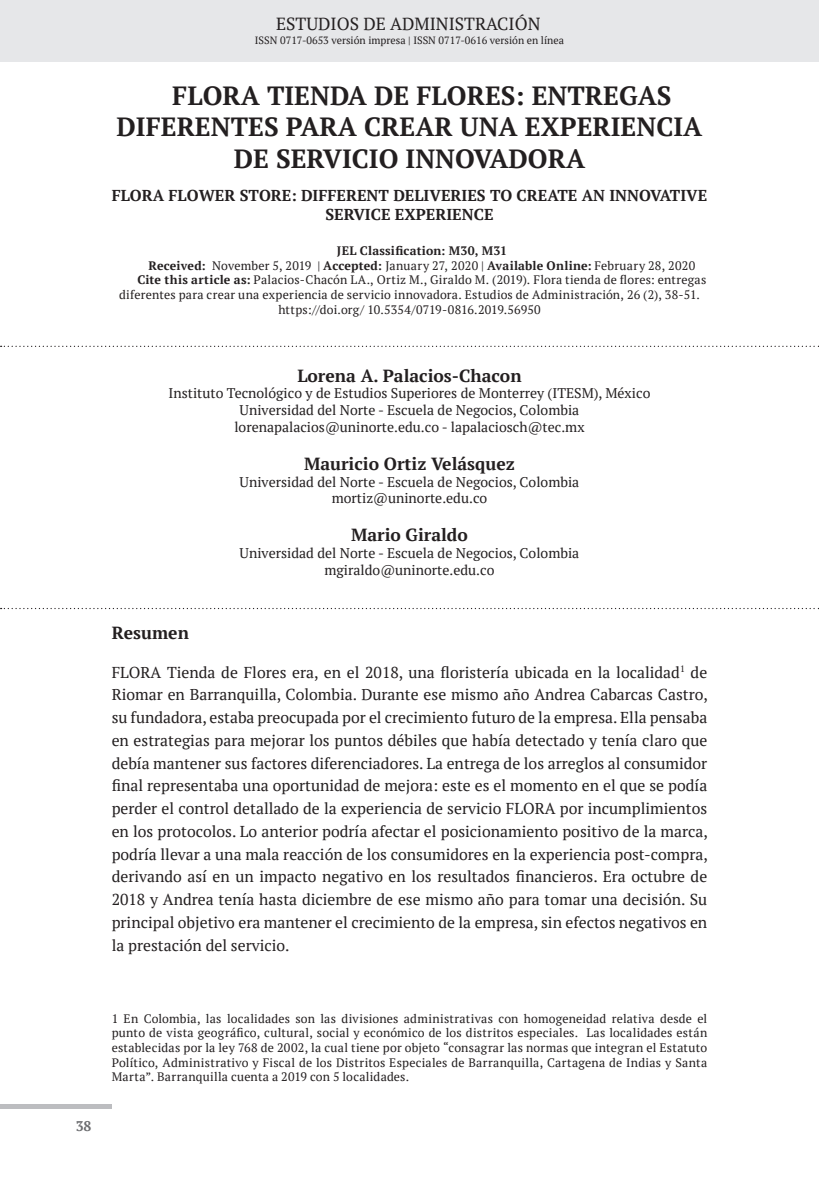
<style>
.page{position:relative;width:819px;height:1191px;background:#fff}
.page>*{position:absolute;margin:0;border:0;box-sizing:border-box;transform-origin:0 0}
.t1{font:700 26.25px "PT Serif";color:#231f20}
.t2{font:700 17.5px "PT Serif";color:#231f20}
.t3{font:17.5px "PT Serif";color:#231f20}
.t4{font:15.75px/22.8px "PT Serif";color:#231f20;text-align:justify}
.t5{font:700 15.75px/18.9px "PT Serif";color:#231f20;text-align:center}
.t6{font:14px/16.8px "PT Serif";color:#231f20;text-align:center}
.t7{font:700 14px "PT Serif";color:#6c6d70}
.t8{font:12.25px/14.7px "PT Serif";letter-spacing:.015em;color:#231f20;text-align:justify}
.t9{font:700 12.25px "PT Serif";letter-spacing:.025em;color:#231f20}
.t10{font:10.5px "PT Serif";color:#231f20}
.s1{font-weight:700}
</style>
<div class="page">
<div style="left:0;top:0;width:819px;height:61px;background:#e6e7e9"></div>
<div style="left:0;top:1104px;width:112px;height:5px;background:#bcbdc0"></div>
<svg style="left:1px;top:346px;width:818px;height:1px"></svg>
<svg style="left:1px;top:608px;width:818px;height:1px"></svg>
<p class="t3" style="left:276px;top:12px;width:266px">ESTUDIOS DE ADMINISTRACIÓN</p>
<p class="t10" style="left:255px;top:34px;width:310px">ISSN 0717-0653 versión impresa | ISSN 0717-0616 versión en línea</p>
<h1 class="t1" style="left:172px;top:78px;width:500px">FLORA TIENDA DE FLORES: ENTREGAS</h1>
<h1 class="t1" style="left:117px;top:110px;width:587px">DIFERENTES PARA CREAR UNA EXPERIENCIA</h1>
<h1 class="t1" style="left:234px;top:141px;width:353px">DE SERVICIO INNOVADORA</h1>
<p class="t5" style="left:112px;top:186px;width:597px">FLORA FLOWER STORE: DIFFERENT DELIVERIES TO CREATE AN INNOVATIVE<br>SERVICE EXPERIENCE</p>
<p class="t9" style="left:337px;top:243px;width:172px">JEL Classification: M30, M31</p>
<p class="t8" style="left:148px;top:258px;width:548px"><span class="s1">Received:</span> November 5, 2019 | <span class="s1">Accepted:</span> January 27, 2020 | <span class="s1">Available Online:</span> February 28, 2020</p>
<p class="t8" style="left:137px;top:272px;width:570px"><span class="s1">Cite this article as:</span> Palacios-Chacón LA., Ortiz M., Giraldo M. (2019). Flora tienda de flores: entregas</p>
<p class="t8" style="left:119px;top:287px;width:582px">diferentes para crear una experiencia de servicio innovadora. Estudios de Administración, 26 (2), 38-51.</p>
<p class="t8" style="left:278px;top:302px;width:264px">https://doi.org/ 10.5354/0719-0816.2019.56950</p>
<p class="t2" style="left:297px;top:364px;width:226px">Lorena A. Palacios-Chacon</p>
<p class="t6" style="left:168px;top:385px;width:483px">Instituto Tecnológico y de Estudios Superiores de Monterrey (ITESM), México<br>Universidad del Norte - Escuela de Negocios, Colombia lorenapalacios@uninorte.edu.co - lapalaciosch@tec.mx</p>
<p class="t2" style="left:304px;top:452px;width:212px">Mauricio Ortiz Velásquez</p>
<p class="t6" style="left:239px;top:473px;width:341px">Universidad del Norte - Escuela de Negocios, Colombia mortiz@uninorte.edu.co</p>
<p class="t2" style="left:351px;top:523px;width:118px">Mario Giraldo</p>
<p class="t6" style="left:239px;top:544px;width:341px">Universidad del Norte - Escuela de Negocios, Colombia mgiraldo@uninorte.edu.co</p>
<p class="t2" style="left:112px;top:621px;width:79px">Resumen</p>
<p class="t4" style="left:112px;top:660px;width:597px">FLORA Tienda de Flores era, en el 2018, una floristería ubicada en la localidad<sup>1</sup> de Riomar en Barranquilla, Colombia. Durante ese mismo año Andrea Cabarcas Castro, su fundadora, estaba preocupada por el crecimiento futuro de la empresa. Ella pensaba en estrategias para mejorar los puntos débiles que había detectado y tenía claro que debía mantener sus factores diferenciadores. La entrega de los arreglos al consumidor final representaba una oportunidad de mejora: este es el momento en el que se podía perder el control detallado de la experiencia de servicio FLORA por incumplimientos en los protocolos. Lo anterior podría afectar el posicionamiento positivo de la marca, podría llevar a una mala reacción de los consumidores en la experiencia post-compra, derivando así en un impacto negativo en los resultados financieros. Era octubre de 2018 y Andrea tenía hasta diciembre de ese mismo año para tomar una decisión. Su principal objetivo era mantener el crecimiento de la empresa, sin efectos negativos en la prestación del servicio.</p>
<p class="t7" style="left:76px;top:1116px;width:17px">38</p>
<p class="t8" style="left:112px;top:1010px;width:597px">1 En Colombia, las localidades son las divisiones administrativas con homogeneidad relativa desde el punto de vista geográfico, cultural, social y económico de los distritos especiales. Las localidades están establecidas por la ley 768 de 2002, la cual tiene por objeto “consagrar las normas que integran el Estatuto Político, Administrativo y Fiscal de los Distritos Especiales de Barranquilla, Cartagena de Indias y Santa Marta”. Barranquilla cuenta a 2019 con 5 localidades.</p>
</div>
